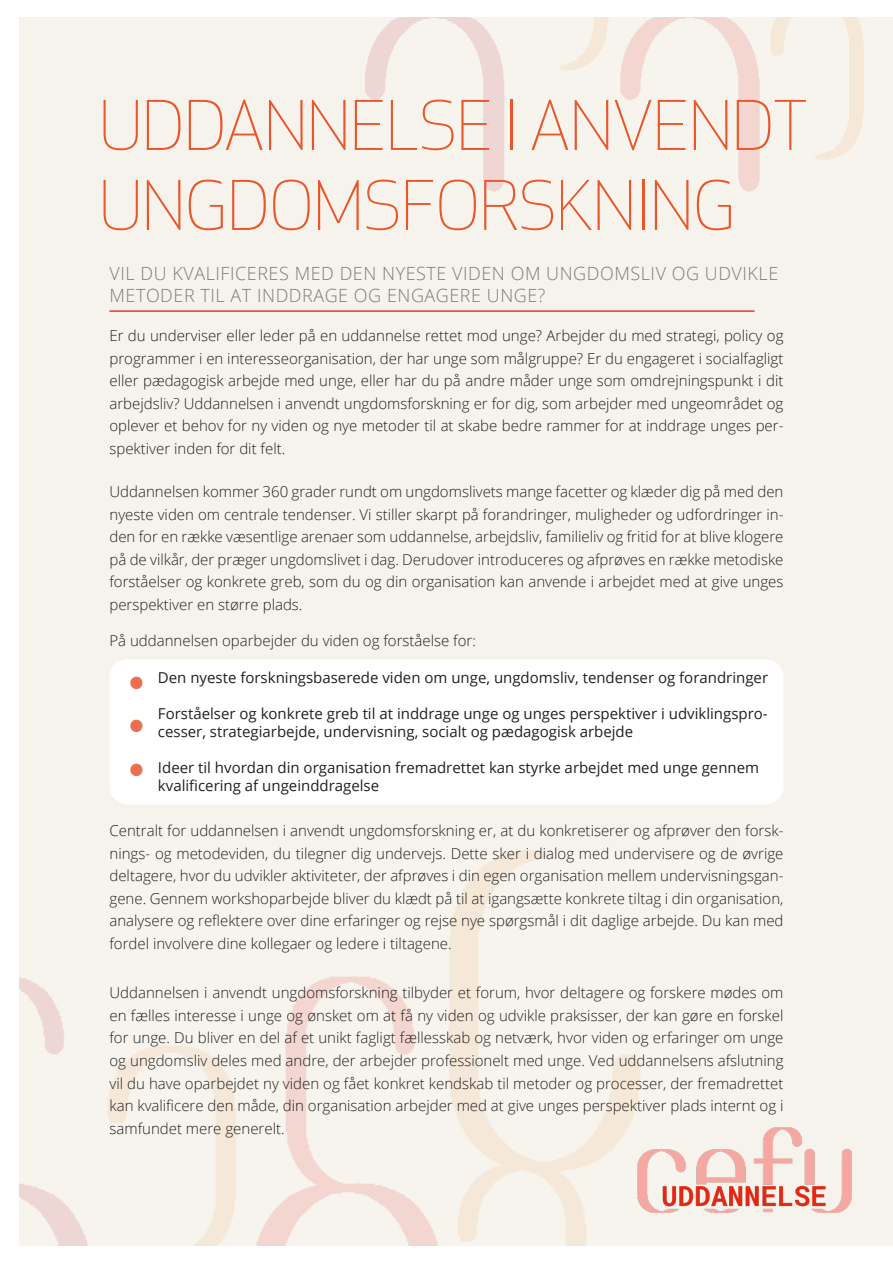
<style>
.page{position:relative;width:893px;height:1263px;background:#fff}
.page>*{position:absolute;margin:0;border:0;box-sizing:border-box;transform-origin:0 0}
.t1{font:300 66.6px/79.9px "Apex New";color:#eb552a}
.t2{font:46.5px "Minion Pro";color:#eb6e51}
.t3{font:300 18.15px/21.6px "Open Sans";letter-spacing:.03em;color:#7b7c7e}
.t4{font:300 15px/22.5px "Open Sans";color:#231f20;text-align:justify}
.t5{font:15px/18px "Open Sans";color:#231f20}
</style>
<div class="page">
<div style="left:19px;top:17px;width:874px;height:1229px;background:#f5f3eb"></div>
<img style="left:366px;top:17px;width:498px;height:175px">
<img style="left:19px;top:850px;width:654px;height:396px">
<img style="left:637px;top:1127px;width:214px;height:85px">
<hr style="left:109px;top:310px;width:645px;height:2px;background:#ee342b">
<div style="left:109px;top:659px;width:674px;height:145px;background:#fff;border-radius:18px"></div>
<p class="t1" style="left:99px;top:86px;width:710px">UDDANNELSE I ANVENDT<br>UNGDOMSFORSKNING</p>
<p class="t3" style="left:109px;top:262px;width:670px">VIL DU KVALIFICERES MED DEN NYESTE VIDEN OM UNGDOMSLIV OG UDVIKLE<br>METODER TIL AT INDDRAGE OG ENGAGERE UNGE?</p>
<p class="t4" style="left:109px;top:324px;width:675px">Er du underviser eller leder på en uddannelse rettet mod unge? Arbejder du med strategi, policy og programmer i en interesseorganisation, der har unge som målgruppe? Er du engageret i socialfagligt eller pædagogisk arbejde med unge, eller har du på andre måder unge som omdrejningspunkt i dit arbejdsliv? Uddannelsen i anvendt ungdomsforskning er for dig, som arbejder med ungeområdet og oplever et behov for ny viden og nye metoder til at skabe bedre rammer for at inddrage unges per&shy;spektiver inden for dit felt.</p>
<p class="t4" style="left:109px;top:480px;width:675px">Uddannelsen kommer 360 grader rundt om ungdomslivets mange facetter og klæder dig på med den nyeste viden om centrale tendenser. Vi stiller skarpt på forandringer, muligheder og udfordringer in&shy;den for en række væsentlige arenaer som uddannelse, arbejdsliv, familieliv og fritid for at blive klogere på de vilkår, der præger ungdomslivet i dag. Derudover introduceres og afprøves en række metodiske forståelser og konkrete greb, som du og din organisation kan anvende i arbejdet med at give unges perspektiver en større plads.</p>
<p class="t4" style="left:109px;top:629px;width:368px">På uddannelsen oparbejder du viden og forståelse for:</p>
<p class="t2" style="left:128px;top:647px;width:20px">•</p>
<p class="t2" style="left:128px;top:690px;width:20px">•</p>
<p class="t2" style="left:128px;top:734px;width:20px">•</p>
<p class="t5" style="left:158px;top:668px;width:612px">Den nyeste forskningsbaserede viden om unge, ungdomsliv, tendenser og forandringer</p>
<p class="t5" style="left:158px;top:704px;width:611px">Forståelser og konkrete greb til at inddrage unge og unges perspektiver i udviklingspro&shy;cesser, strategiarbejde, undervisning, socialt og pædagogisk arbejde</p>
<p class="t5" style="left:158px;top:758px;width:603px">Ideer til hvordan din organisation fremadrettet kan styrke arbejdet med unge gennem kvalificering af ungeinddragelse</p>
<p class="t4" style="left:109px;top:819px;width:675px">Centralt for uddannelsen i anvendt ungdomsforskning er, at du konkretiserer og afprøver den forsk&shy;nings- og metodeviden, du tilegner dig undervejs. Dette sker i dialog med undervisere og de øvrige deltagere, hvor du udvikler aktiviteter, der afprøves i din egen organisation mellem undervisningsgan&shy;gene. Gennem workshoparbejde bliver du klædt på til at igangsætte konkrete tiltag i din organisation, analysere og reflektere over dine erfaringer og rejse nye spørgsmål i dit daglige arbejde. Du kan med fordel involvere dine kollegaer og ledere i tiltagene.</p>
<p class="t4" style="left:109px;top:981px;width:675px">Uddannelsen i anvendt ungdomsforskning tilbyder et forum, hvor deltagere og forskere mødes om en fælles interesse i unge og ønsket om at få ny viden og udvikle praksisser, der kan gøre en forskel for unge. Du bliver en del af et unikt fagligt fællesskab og netværk, hvor viden og erfaringer om unge og ungdomsliv deles med andre, der arbejder professionelt med unge. Ved uddannelsens afslutning vil du have oparbejdet ny viden og fået konkret kendskab til metoder og processer, der fremadrettet kan kvalificere den måde, din organisation arbejder med at give unges perspektiver plads internt og i samfundet mere generelt.</p>
</div>
